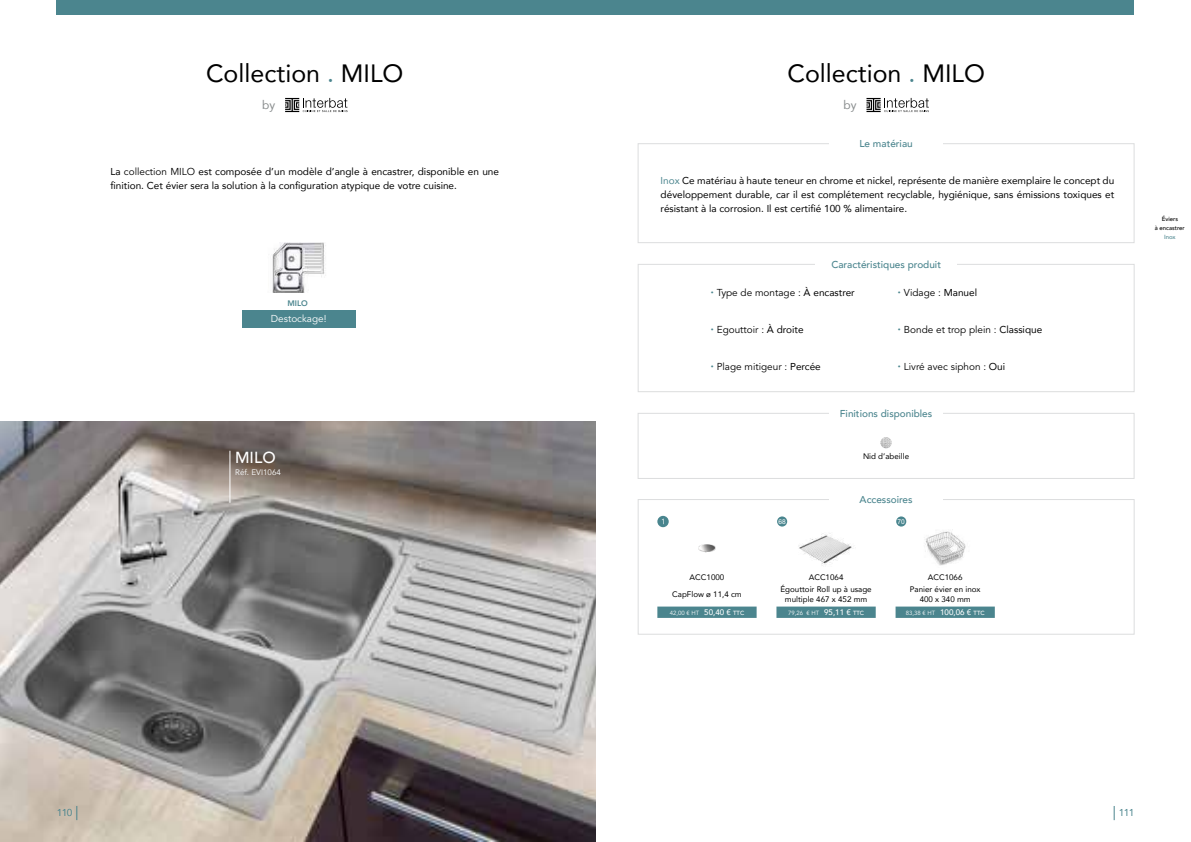
<style>
.page{position:relative;width:1191px;height:842px;background:#fff}
.page>*{position:absolute;margin:0;border:0;box-sizing:border-box;transform-origin:0 0}
.t1{font:25px "Avenir";color:#000}
.t2{font:500 16px "Avenir";color:#fff}
.t3{font:12px "Avenir";color:#898d8e}
.t4{font:10px/14px "Avenir";color:#000}
.t5{font:10px "Avenir";color:#000}
.t6{font:500 10px "Avenir";color:#4b858e}
.t7{font:10px "Avenir";color:#fff}
.t8{font:10px "Avenir";letter-spacing:-.055em;color:#4b858e}
.t9{font:8px/10px "Avenir";color:#000;text-align:center}
.t10{font:8px "Avenir";color:#f1f1f2}
.t11{font:800 8px "Avenir";color:#4b858e}
.t12{font:6.6px "Arial";color:#fff}
.t13{font:6px "Avenir";color:#fff}
.t14{font:500 6px/9px "Avenir";color:#000;text-align:center}
.t15{font:500 6px "Avenir";color:#4b858e}
.s1{color:#4b858e}
.s2{font-style:inherit}
.s3{font-weight:500;font-size:8px}
.s4{font-weight:500}
</style>
<div class="page">
<img style="left:0;top:421px;width:595px;height:421px">
<svg style="left:77px;top:806px;width:1px;height:14px"></svg>
<img style="left:272px;top:243px;width:54px;height:50px">
<svg style="left:285px;top:98px;width:62px;height:14px"></svg>
<hr style="left:230px;top:451px;width:1px;height:52px;background:#fff">
<svg style="left:1114px;top:806px;width:1px;height:14px"></svg>
<div style="left:57px;top:0;width:1077px;height:14px;background:#4b858e"></div>
<svg style="left:866px;top:98px;width:63px;height:14px"></svg>
<svg style="left:880px;top:437px;width:12px;height:12px"></svg>
<div style="left:638px;top:413px;width:496px;height:66px;border:1px solid #dcddde"></div>
<div style="left:829px;top:405px;width:113px;height:17px;background:#fff"></div>
<div style="left:638px;top:144px;width:496px;height:99px;border:1px solid #dcddde"></div>
<div style="left:829px;top:135px;width:113px;height:17px;background:#fff"></div>
<div style="left:638px;top:264px;width:496px;height:128px;border:1px solid #dcddde"></div>
<div style="left:815px;top:256px;width:142px;height:17px;background:#fff"></div>
<div style="left:638px;top:499px;width:496px;height:135px;border:1px solid #dcddde"></div>
<div style="left:829px;top:491px;width:114px;height:17px;background:#fff"></div>
<svg style="left:657px;top:607px;width:337px;height:11px;background:#61949c"></svg>
<svg style="left:657px;top:516px;width:250px;height:12px"></svg>
<div style="left:777px;top:516px;width:10px;height:10px;background:#49858e;border-radius:50%"></div>
<div style="left:896px;top:516px;width:10px;height:10px;background:#49858e;border-radius:50%"></div>
<img style="left:698px;top:544px;width:18px;height:9px">
<img style="left:792px;top:527px;width:68px;height:39px">
<img style="left:925px;top:529px;width:41px;height:37px">
<div style="left:242px;top:310px;width:113px;height:17px;background:#4b858e"></div>
<h1 class="t1" style="left:206px;top:53px;width:199px">Collection <span class="s1">.</span> MILO</h1>
<p class="t3" style="left:262px;top:95px;width:15px">by</p>
<p class="t4" style="left:110px;top:164px;width:390px">La <span class="s2">collection MILO</span> est composée d’un modèle d’angle à encastrer, disponible en une finition. Cet évier sera la solution à la configuration atypique de votre cuisine.</p>
<p class="t11" style="left:287px;top:297px;width:22px">MILO</p>
<p class="t7" style="left:271px;top:312px;width:57px">Destockage!</p>
<h2 class="t2" style="left:235px;top:444px;width:42px">MILO</h2>
<p class="t10" style="left:235px;top:466px;width:47px">Réf. EVI1064</p>
<p class="t8" style="left:57px;top:805px;width:17px">110</p>
<h1 class="t1" style="left:787px;top:53px;width:199px">Collection <span class="s1">.</span> MILO</h1>
<p class="t3" style="left:843px;top:95px;width:15px">by</p>
<p class="t6" style="left:859px;top:135px;width:55px">Le matériau</p>
<p class="t4" style="left:660px;top:173px;width:455px;text-align:justify"><span class="s1">Inox</span> Ce matériau à haute teneur en chrome et nickel, représente de manière exemplaire le concept du développement durable, car il est complétement recyclable, hygiénique, sans émissions toxiques et résistant à la corrosion. Il est certifié 100 % alimentaire.</p>
<p class="t6" style="left:831px;top:256px;width:111px">Caractéristiques produit</p>
<p class="t5" style="left:716px;top:285px;width:140px">Type de montage : <span class="s2">À encastrer</span></p>
<p class="t5" style="left:904px;top:285px;width:75px">Vidage : <span class="s2">Manuel</span></p>
<p class="t5" style="left:716px;top:322px;width:88px">Egouttoir : <span class="s2">À droite</span></p>
<p class="t5" style="left:904px;top:322px;width:140px">Bonde et trop plein : <span class="s2">Classique</span></p>
<p class="t5" style="left:716px;top:359px;width:106px">Plage mitigeur : <span class="s2">Percée</span></p>
<p class="t5" style="left:904px;top:359px;width:103px">Livré avec siphon : <span class="s2">Oui</span></p>
<p class="t6" style="left:840px;top:405px;width:94px">Finitions disponibles</p>
<p class="t9" style="left:863px;top:451px;width:48px">Nid d’abeille</p>
<p class="t6" style="left:859px;top:491px;width:54px">Accessoires</p>
<p class="t12" style="left:778px;top:517px;width:9px">68</p>
<p class="t12" style="left:897px;top:517px;width:9px">70</p>
<p class="t9" style="left:689px;top:572px;width:36px">ACC1000</p>
<p class="t9" style="left:808px;top:572px;width:36px">ACC1064</p>
<p class="t9" style="left:928px;top:572px;width:36px">ACC1066</p>
<p class="t9" style="left:672px;top:589px;width:71px">CapFlow ø 11,4 cm</p>
<p class="t9" style="left:780px;top:584px;width:93px">Égouttoir Roll up à usage multiple 467 x 452 mm</p>
<p class="t9" style="left:909px;top:584px;width:72px">Panier évier en inox<br>400 x 340 mm</p>
<p class="t13" style="left:669px;top:609px;width:76px">42,00 € HT <span class="s3">50,40 €</span> <span class="s4">TTC</span></p>
<p class="t13" style="left:788px;top:609px;width:78px">79,26 € HT <span class="s3">95,11 €</span> <span class="s4">TTC</span></p>
<p class="t13" style="left:905px;top:609px;width:80px">83,38 € HT <span class="s3">100,06 €</span> <span class="s4">TTC</span></p>
<p class="t14" style="left:1154px;top:214px;width:32px">Éviers<br>à encastrer</p>
<p class="t15" style="left:1164px;top:231px;width:13px">Inox</p>
<p class="t8" style="left:1118px;top:805px;width:17px">111</p>
</div>
